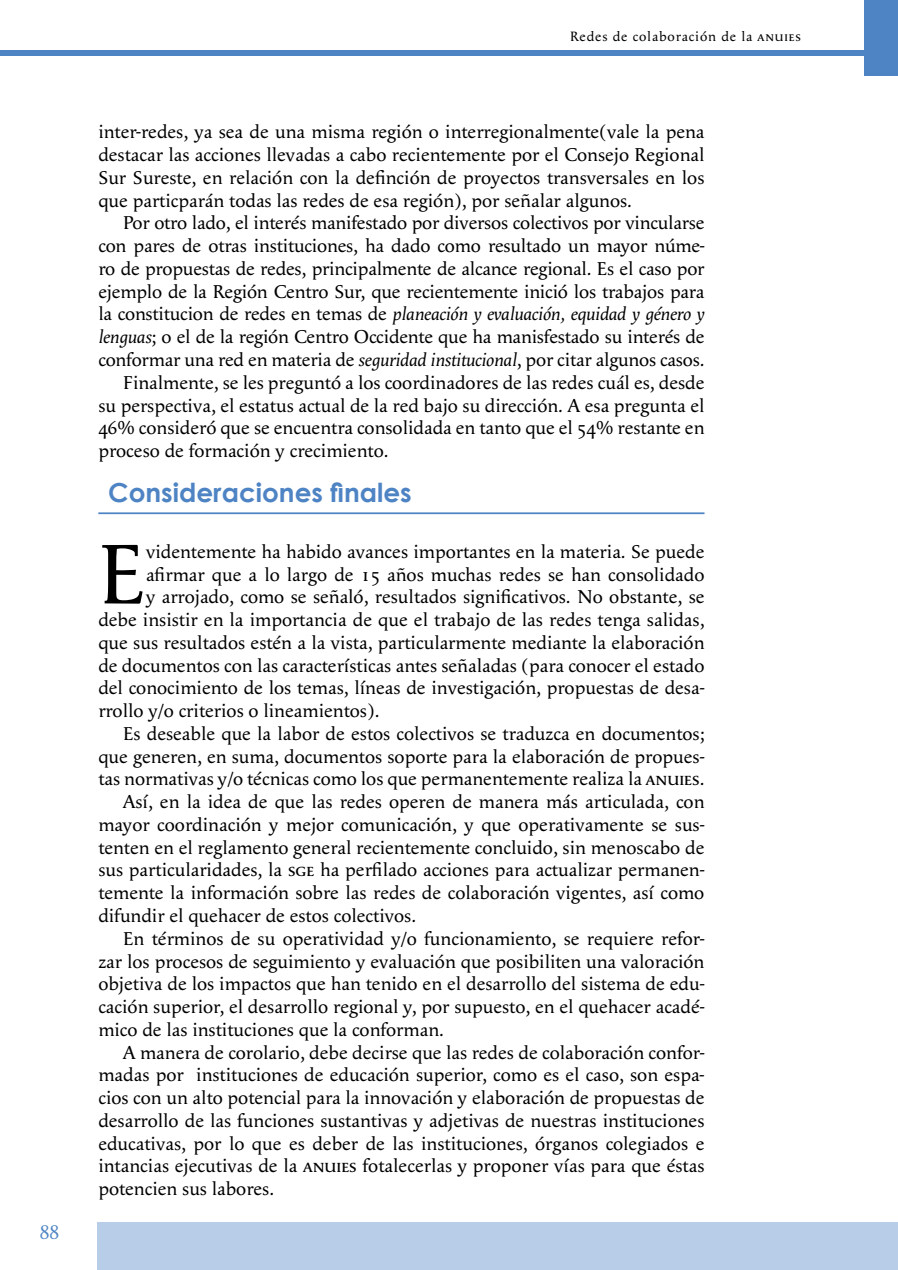
<style>
.page{position:relative;width:898px;height:1270px;background:#fff}
.page>*{position:absolute;margin:0;border:0;box-sizing:border-box;transform-origin:0 0}
.t1{font:87.5px "Apolline";color:#000}
.t2{font:700 26.25px "Century Gothic";color:#4e84c4}
.t3{font:19.25px/22.8px "Apolline";color:#000;text-align:justify}
.t4{font:italic 19.25px "Apolline";letter-spacing:-.01em;color:#000}
.t5{font:19.25px "Apolline";color:#4e84c4}
.t6{font:14px "Apolline";letter-spacing:.06em;color:#000}
.s1{font-family:"Apolline Regular SC"}
.s2{font-style:normal}
.s3{font-style:italic}
</style>
<div class="page">
<div style="left:864px;top:0;width:34px;height:75px;background:#4e84c4"></div>
<hr style="left:98px;top:512px;width:606px;height:2px;background:#4e84c4">
<div style="left:97px;top:1222px;width:801px;height:48px;background:#b8cee8"></div>
<div style="left:0;top:51px;width:866px;height:5px;background:#4e84c4"></div>
<p class="t5" style="left:40px;top:1221px;width:21px">88</p>
<p class="t6" style="left:570px;top:28px;width:232px">Redes de colaboración de la <span class="s1">anuies</span></p>
<p class="t3" style="left:98px;top:121px;width:608px">inter-redes, ya sea de una misma región o interregionalmente(vale la pena destacar las acciones llevadas a cabo recientemente por el Consejo Regional Sur Sureste, en relación con la definción de proyectos transversales en los que particparán todas las redes de esa región), por señalar algunos.</p>
<p class="t3" style="left:123px;top:212px;width:583px">Por otro lado, el interés manifestado por diversos colectivos por vincularse</p>
<p class="t3" style="left:98px;top:235px;width:608px">con pares de otras instituciones, ha dado como resultado un mayor núme-</p>
<p class="t3" style="left:98px;top:257px;width:608px">ro de propuestas de redes, principalmente de alcance regional. Es el caso por</p>
<p class="t3" style="left:98px;top:280px;width:608px">ejemplo de la Región Centro Sur, que recientemente inició los trabajos para</p>
<p class="t4" style="left:98px;top:303px;width:608px"><span class="s2">la constitucion de redes en temas de</span> planeación y evaluación, equidad y género y</p>
<p class="t3" style="left:98px;top:326px;width:608px"><span class="s3">lenguas</span>; o el de la región Centro Occidente que ha manisfestado su interés de</p>
<p class="t3" style="left:98px;top:348px;width:608px">conformar una red en materia de <span class="s3">seguridad institucional</span>, por citar algunos casos.</p>
<p class="t3" style="left:123px;top:371px;width:583px">Finalmente, se les preguntó a los coordinadores de las redes cuál es, desde</p>
<p class="t3" style="left:98px;top:394px;width:607px">su perspectiva, el estatus actual de la red bajo su dirección. A esa pregunta el</p>
<p class="t3" style="left:98px;top:417px;width:608px">46% consideró que se encuentra consolidada en tanto que el 54% restante en</p>
<p class="t3" style="left:98px;top:439px;width:292px">proceso de formación y crecimiento.</p>
<h2 class="t2" style="left:108px;top:476px;width:305px">Consideraciones finales</h2>
<h1 class="t1" style="left:98px;top:523px;width:49px">E</h1>
<p class="t3" style="left:146px;top:540px;width:560px">videntemente ha habido avances importantes en la materia. Se puede</p>
<p class="t3" style="left:146px;top:563px;width:560px">afirmar que a lo largo de 15 años muchas redes se han consolidado</p>
<p class="t3" style="left:146px;top:586px;width:560px">y arrojado, como se señaló, resultados significativos. No obstante, se</p>
<p class="t3" style="left:98px;top:608px;width:608px">debe insistir en la importancia de que el trabajo de las redes tenga salidas,</p>
<p class="t3" style="left:98px;top:631px;width:608px">que sus resultados estén a la vista, particularmente mediante la elaboración</p>
<p class="t3" style="left:98px;top:654px;width:608px">de documentos con las características antes señaladas (para conocer el estado</p>
<p class="t3" style="left:98px;top:677px;width:608px">del conocimiento de los temas, líneas de investigación, propuestas de desa-</p>
<p class="t3" style="left:98px;top:699px;width:283px">rrollo y/o criterios o lineamientos).</p>
<p class="t3" style="left:123px;top:722px;width:583px">Es deseable que la labor de estos colectivos se traduzca en documentos;</p>
<p class="t3" style="left:98px;top:745px;width:608px">que generen, en suma, documentos soporte para la elaboración de propues-</p>
<p class="t3" style="left:98px;top:768px;width:608px">tas normativas y/o técnicas como los que permanentemente realiza la <span class="s1">anuies</span>.</p>
<p class="t3" style="left:123px;top:791px;width:583px">Así, en la idea de que las redes operen de manera más articulada, con</p>
<p class="t3" style="left:98px;top:813px;width:608px">mayor coordinación y mejor comunicación, y que operativamente se sus-</p>
<p class="t3" style="left:98px;top:836px;width:607px">tenten en el reglamento general recientemente concluido, sin menoscabo de</p>
<p class="t3" style="left:98px;top:859px;width:608px">sus particularidades, la <span class="s1">sge</span> ha perfilado acciones para actualizar permanen-</p>
<p class="t3" style="left:98px;top:882px;width:607px">temente la información sobre las redes de colaboración vigentes, así como</p>
<p class="t3" style="left:98px;top:904px;width:319px">difundir el quehacer de estos colectivos.</p>
<p class="t3" style="left:123px;top:927px;width:583px">En términos de su operatividad y/o funcionamiento, se requiere refor-</p>
<p class="t3" style="left:98px;top:950px;width:608px">zar los procesos de seguimiento y evaluación que posibiliten una valoración</p>
<p class="t3" style="left:98px;top:973px;width:608px">objetiva de los impactos que han tenido en el desarrollo del sistema de edu-</p>
<p class="t3" style="left:98px;top:995px;width:608px">cación superior, el desarrollo regional y, por supuesto, en el quehacer acadé-</p>
<p class="t3" style="left:98px;top:1018px;width:347px">mico de las instituciones que la conforman.</p>
<p class="t3" style="left:123px;top:1041px;width:583px">A manera de corolario, debe decirse que las redes de colaboración confor-</p>
<p class="t3" style="left:98px;top:1064px;width:608px">madas por instituciones de educación superior, como es el caso, son espa-</p>
<p class="t3" style="left:98px;top:1086px;width:608px">cios con un alto potencial para la innovación y elaboración de propuestas de</p>
<p class="t3" style="left:98px;top:1109px;width:607px">desarrollo de las funciones sustantivas y adjetivas de nuestras instituciones</p>
<p class="t3" style="left:98px;top:1132px;width:607px">educativas, por lo que es deber de las instituciones, órganos colegiados e</p>
<p class="t3" style="left:98px;top:1155px;width:608px">intancias ejecutivas de la <span class="s1">anuies</span> fotalecerlas y proponer vías para que éstas</p>
<p class="t3" style="left:98px;top:1177px;width:177px">potencien sus labores.</p>
</div>
